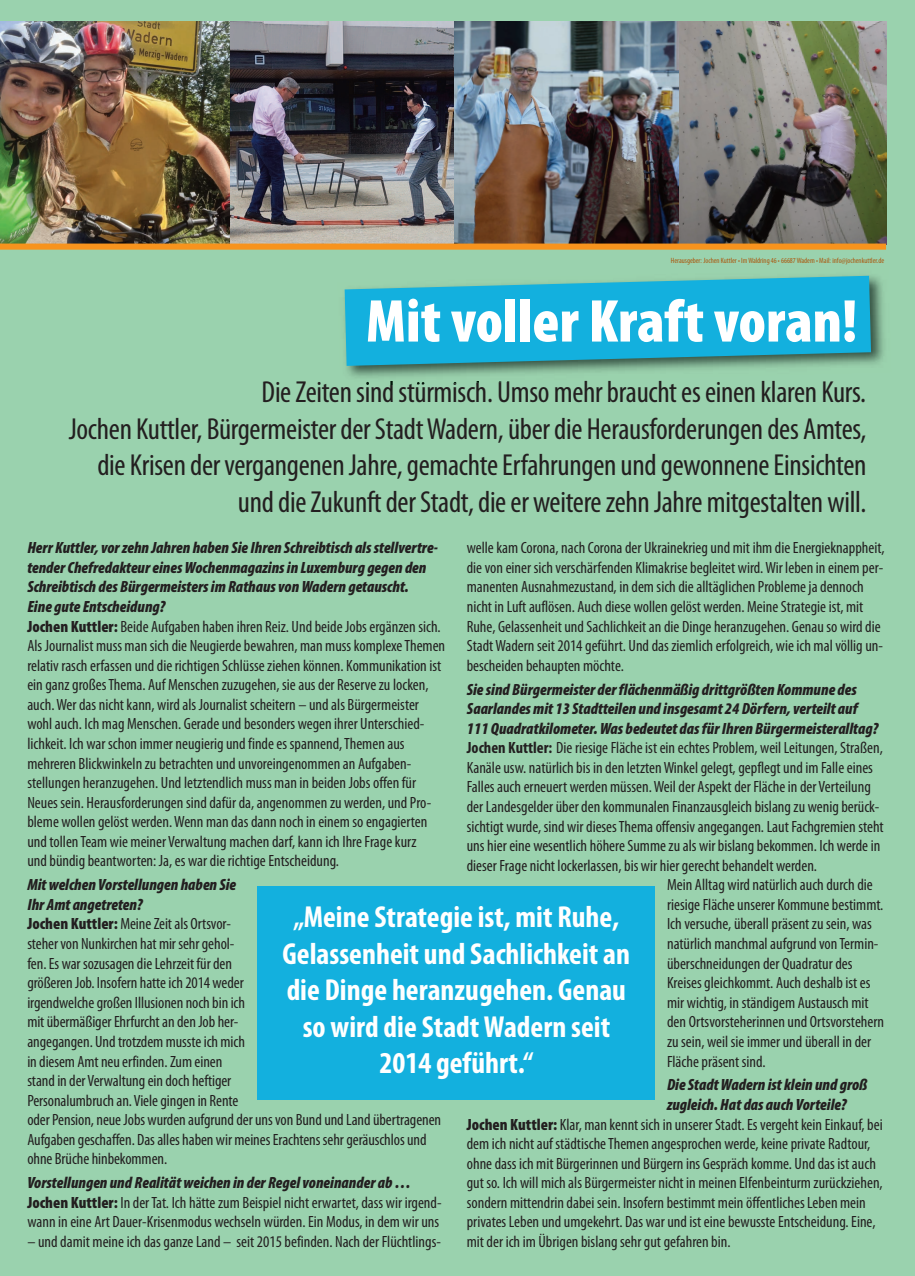
<style>
.page{position:relative;width:915px;height:1276px;background:#fff}
.page>*{position:absolute;margin:0;border:0;box-sizing:border-box;transform-origin:0 0}
.t1{font:900 condensed 60.97px "Myriad Pro";color:#fff}
.t2{font:condensed 30.45px/36.6px "Myriad Pro";letter-spacing:-.01em;color:#231f20;text-align:right}
.t3{font:700 condensed 30.45px/36.6px "Myriad Pro";color:#fff;text-align:center}
.t4{font:condensed 16.27px/19.6px "Myriad Pro";color:#231f20}
.t5{font:italic 900 condensed 16.27px "Myriad Pro";color:#231f20}
.t6{font:condensed 7.65px "Myriad Pro";color:#ab570e}
.s1{font-weight:900;font-style:italic}
.s2{font-weight:900}
.s3{font-weight:700}
</style>
<div class="page">
<div style="left:0;top:0;width:914px;height:1276px;background:#9ad2ae"></div>
<img style="left:0;top:22px;width:455px;height:221px">
<img style="left:455px;top:22px;width:224px;height:221px">
<img style="left:679px;top:22px;width:206px;height:221px">
<div style="left:258px;top:885px;width:396px;height:214px;background:#13b0de"></div>
<img style="left:346px;top:275px;width:538px;height:110px">
<img style="left:365px;top:381px;width:41px;height:4px">
<svg style="left:344px;top:276px;width:526px;height:90px;background:#22afd1"></svg>
<div style="left:0;top:243px;width:885px;height:7px;background:#f7931d"></div>
<p class="t6" style="left:670px;top:258px;width:215px">Herausgeber: Jochen Kuttler • Im Waldring 46 • 66687 Wadern • Mail: info@jochenkuttler.de</p>
<p class="t1" style="left:366px;top:300px;width:492px">Mit voller Kraft voran!</p>
<p class="t2" style="left:69px;top:376px;width:798px">Die Zeiten sind stürmisch. Umso mehr braucht es einen klaren Kurs.<br>Jochen Kuttler, Bürgermeister der Stadt Wadern, über die Herausforderungen des Amtes, die Krisen der vergangenen Jahre, gemachte Erfahrungen und gewonnene Einsichten und die Zukunft der Stadt, die er weitere zehn Jahre mitgestalten will.</p>
<p class="t4" style="left:27px;top:539px;width:419px"><span class="s1">Herr Kuttler, vor zehn Jahren haben Sie Ihren Schreibtisch als stellvertre&shy;tender Chefredakteur eines Wochenmagazins in Luxemburg gegen den Schreibtisch des Bürgermeisters im Rathaus von Wadern getauscht.<br>Eine gute Entscheidung?<br></span><span class="s2">Jochen Kuttler:</span> Beide Aufgaben haben ihren Reiz. Und beide Jobs ergänzen sich.<br>Als Journalist muss man sich die Neugierde bewahren, man muss komplexe Themen relativ rasch erfassen und die richtigen Schlüsse ziehen können. Kommunikation ist ein ganz großes Thema. Auf Menschen zuzugehen, sie aus der Reserve zu locken, auch. Wer das nicht kann, wird als Journalist scheitern – und als Bürgermeister wohl auch. Ich mag Menschen. Gerade und besonders wegen ihrer Unterschied&shy;lichkeit. Ich war schon immer neugierig und finde es spannend, Themen aus mehreren Blickwinkeln zu betrachten und unvoreingenommen an Aufgaben&shy;stellungen heranzugehen. Und letztendlich muss man in beiden Jobs offen für Neues sein. Herausforderungen sind dafür da, angenommen zu werden, und Pro&shy;bleme wollen gelöst werden. Wenn man das dann noch in einem so engagierten und tollen Team wie meiner Verwaltung machen darf, kann ich Ihre Frage kurz<br>und bündig beantworten: Ja, es war die richtige Entscheidung.</p>
<p class="t4" style="left:27px;top:876px;width:415px"><span class="s1">Mit welchen Vorstellungen haben Sie<br>Ihr Amt angetreten?<br></span><span class="s2">Jochen Kuttler:</span> Meine Zeit als Ortsvor-<br>steher von Nunkirchen hat mir sehr gehol-<br>fen. Es war sozusagen die Lehrzeit für den<br>größeren Job. Insofern hatte ich 2014 weder<br>irgendwelche großen Illusionen noch bin ich<br>mit übermäßiger Ehrfurcht an den Job her-<br>angegangen. Und trotzdem musste ich mich<br>in diesem Amt neu erfinden. Zum einen<br>stand in der Verwaltung ein doch heftiger<br>Personalumbruch an. Viele gingen in Rente<br>oder Pension, neue Jobs wurden aufgrund der uns von Bund und Land übertragenen Aufgaben geschaffen. Das alles haben wir meines Erachtens sehr geräuschlos und ohne Brüche hinbekommen.</p>
<p class="t4" style="left:27px;top:1174px;width:415px"><span class="s1">Vorstellungen und Realität weichen in der Regel voneinander ab …<br></span><span class="s2">Jochen Kuttler:</span> In der Tat. Ich hätte zum Beispiel nicht erwartet, dass wir irgend&shy;wann in eine Art Dauer-Krisenmodus wechseln würden. Ein Modus, in dem wir uns</p>
<p class="t4" style="left:27px;top:1233px;width:415px">– und damit meine ich das ganze Land – seit 2015 befinden. Nach der Flüchtlings-</p>
<p class="t4" style="left:466px;top:539px;width:419px">welle kam Corona, nach Corona der Ukrainekrieg und mit ihm die Energieknappheit, die von einer sich verschärfenden Klimakrise begleitet wird. Wir leben in einem per&shy;manenten Ausnahmezustand, in dem sich die alltäglichen Probleme ja dennoch nicht in Luft auflösen. Auch diese wollen gelöst werden. Meine Strategie ist, mit Ruhe, Gelassenheit und Sachlichkeit an die Dinge heranzugehen. Genau so wird die Stadt Wadern seit 2014 geführt. Und das ziemlich erfolgreich, wie ich mal völlig un&shy;bescheiden behaupten möchte.</p>
<p class="t5" style="left:466px;top:683px;width:391px">Sie sind Bürgermeister der flächenmäßig drittgrößten Kommune des</p>
<p class="t5" style="left:466px;top:703px;width:392px">Saarlandes mit 13 Stadtteilen und insgesamt 24 Dörfern, verteilt auf</p>
<p class="t5" style="left:466px;top:722px;width:413px">111 Quadratkilometer. Was bedeutet das für Ihren Bürgermeisteralltag?</p>
<p class="t4" style="left:466px;top:739px;width:417px"><span class="s3">Jochen Kuttler:</span> Die riesige Fläche ist ein echtes Problem, weil Leitungen, Straßen,</p>
<p class="t4" style="left:466px;top:759px;width:407px">Kanäle usw. natürlich bis in den letzten Winkel gelegt, gepflegt und im Falle eines</p>
<p class="t4" style="left:466px;top:779px;width:405px">Falles auch erneuert werden müssen. Weil der Aspekt der Fläche in der Verteilung</p>
<p class="t4" style="left:466px;top:798px;width:414px">der Landesgelder über den kommunalen Finanzausgleich bislang zu wenig berück-</p>
<p class="t4" style="left:466px;top:818px;width:418px">sichtigt wurde, sind wir dieses Thema offensiv angegangen. Laut Fachgremien steht</p>
<p class="t4" style="left:466px;top:837px;width:415px">uns hier eine wesentlich höhere Summe zu als wir bislang bekommen. Ich werde in</p>
<p class="t4" style="left:466px;top:857px;width:352px">dieser Frage nicht lockerlassen, bis wir hier gerecht behandelt werden.</p>
<p class="t4" style="left:666px;top:876px;width:207px">Mein Alltag wird natürlich auch durch die</p>
<p class="t4" style="left:666px;top:896px;width:218px">riesige Fläche unserer Kommune bestimmt.</p>
<p class="t4" style="left:666px;top:916px;width:206px">Ich versuche, überall präsent zu sein, was</p>
<p class="t4" style="left:666px;top:935px;width:213px">natürlich manchmal aufgrund von Termin-</p>
<p class="t4" style="left:666px;top:955px;width:187px">überschneidungen der Quadratur des</p>
<p class="t4" style="left:666px;top:974px;width:205px">Kreises gleichkommt. Auch deshalb ist es</p>
<p class="t4" style="left:666px;top:994px;width:203px">mir wichtig, in ständigem Austausch mit</p>
<p class="t4" style="left:666px;top:1013px;width:218px">den Ortsvorsteherinnen und Ortsvorstehern</p>
<p class="t4" style="left:666px;top:1033px;width:206px">zu sein, weil sie immer und überall in der</p>
<p class="t4" style="left:666px;top:1053px;width:100px">Fläche präsent sind.</p>
<p class="t5" style="left:666px;top:1079px;width:202px">Die Stadt Wadern ist klein und groß</p>
<p class="t5" style="left:666px;top:1099px;width:181px">zugleich. Hat das auch Vorteile?</p>
<p class="t4" style="left:466px;top:1116px;width:417px"><span class="s2">Jochen Kuttler:</span> Klar, man kennt sich in unserer Stadt. Es vergeht kein Einkauf, bei</p>
<p class="t4" style="left:466px;top:1135px;width:405px">dem ich nicht auf städtische Themen angesprochen werde, keine private Radtour,</p>
<p class="t4" style="left:466px;top:1155px;width:410px">ohne dass ich mit Bürgerinnen und Bürgern ins Gespräch komme. Und das ist auch</p>
<p class="t4" style="left:466px;top:1174px;width:417px">gut so. Ich will mich als Bürgermeister nicht in meinen Elfenbeinturm zurückziehen,</p>
<p class="t4" style="left:466px;top:1194px;width:400px">sondern mittendrin dabei sein. Insofern bestimmt mein öffentliches Leben mein</p>
<p class="t4" style="left:466px;top:1213px;width:410px">privates Leben und umgekehrt. Das war und ist eine bewusste Entscheidung. Eine,</p>
<p class="t4" style="left:466px;top:1233px;width:265px">mit der ich im Übrigen bislang sehr gut gefahren bin.</p>
<p class="t3" style="left:282px;top:901px;width:349px">„Meine Strategie ist, mit Ruhe,<br>Gelassenheit und Sachlichkeit an die Dinge heranzugehen. Genau so wird die Stadt Wadern seit<br>2014 geführt.“</p>
</div>
